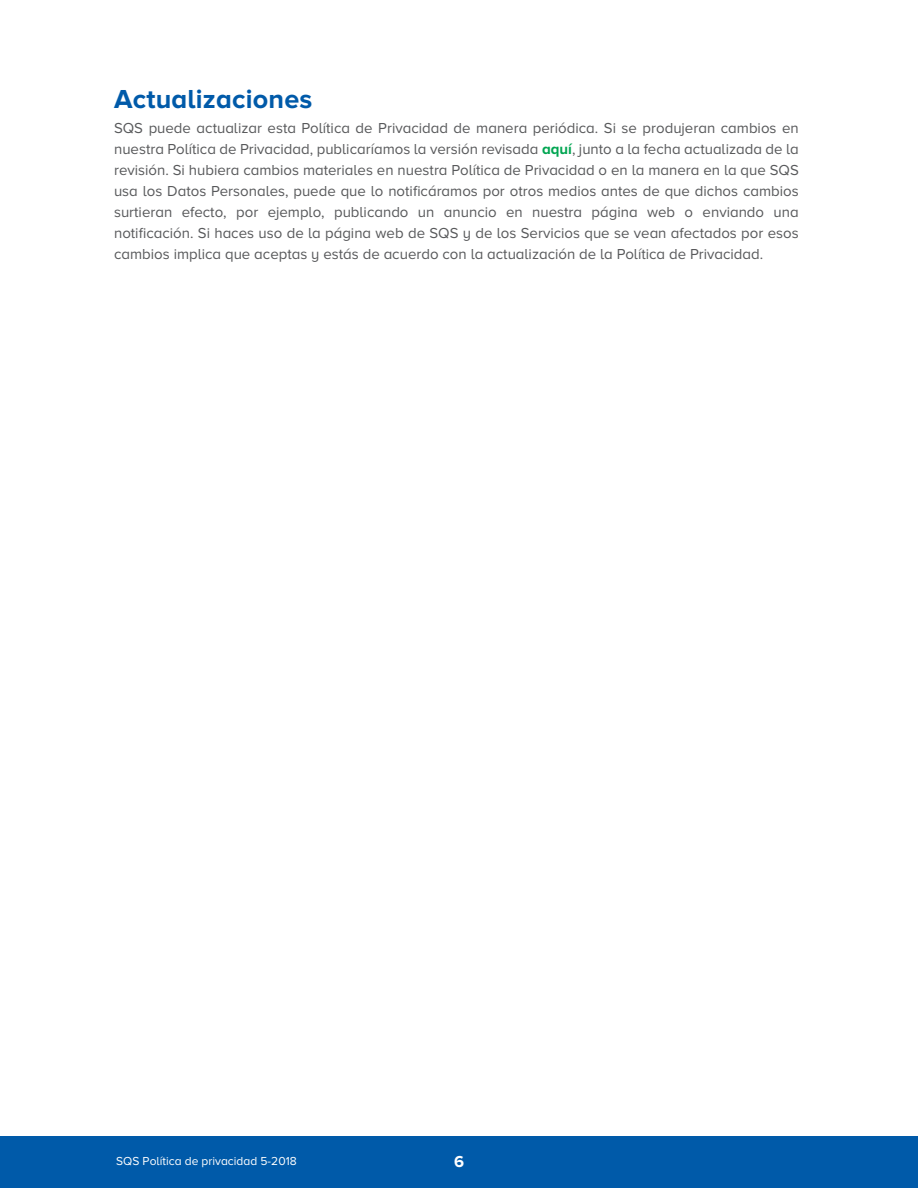
<style>
.page{position:relative;width:918px;height:1188px;background:#fff}
.page>*{position:absolute;margin:0;border:0;box-sizing:border-box;transform-origin:0 0}
.t1{font:700 27px "Proxima Nova A";letter-spacing:.01em;color:#005aa9}
.t2{font:700 16.5px "Proxima Nova A";color:#fff}
.t3{font:15px/21px "Proxima Nova A";color:#58595b;text-align:justify}
.t4{font:12px "Proxima Nova A";color:#fff}
.s1{font-weight:700;color:#00a551}
</style>
<div class="page">
<div style="left:0;top:1137px;width:918px;height:51px;background:#005aa9"></div>
<h1 class="t1" style="left:114px;top:83px;width:200px">Actualizaciones</h1>
<p class="t3" style="left:114px;top:117px;width:686px">SQS puede actualizar esta Política de Privacidad de manera periódica. Si se produjeran cambios en nuestra Política de Privacidad, publicaríamos la versión revisada <span class="s1">aquí</span>, junto a la fecha actualizada de la revisión. Si hubiera cambios materiales en nuestra Política de Privacidad o en la manera en la que SQS usa los Datos Personales, puede que lo notificáramos por otros medios antes de que dichos cambios surtieran efecto, por ejemplo, publicando un anuncio en nuestra página web o enviando una notificación. Si haces uso de la página web de SQS y de los Servicios que se vean afectados por esos cambios implica que aceptas y estás de acuerdo con la actualización de la Política de Privacidad.</p>
<p class="t4" style="left:116px;top:1155px;width:182px">SQS Política de privacidad 5-2018</p>
<p class="t2" style="left:454px;top:1152px;width:11px">6</p>
</div>
